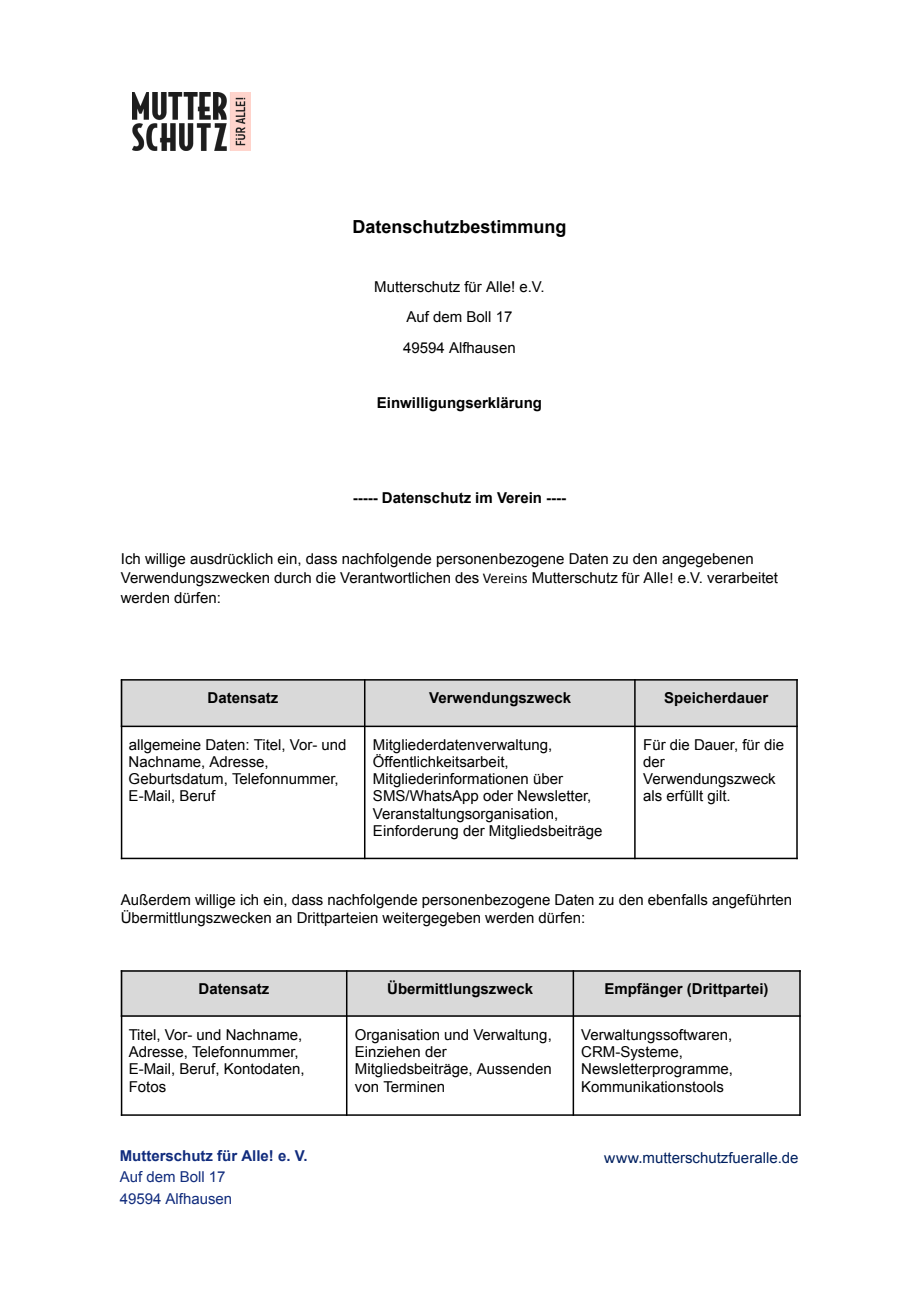
<style>
.page{position:relative;width:919px;height:1289px;background:#fff}
.page>*{position:absolute;margin:0;border:0;box-sizing:border-box;transform-origin:0 0}
.t1{font:700 18px "Arial";color:#000}
.t2{font:15px/17.2px "Arial";color:#000}
.t3{font:700 15px "Arial";color:#000}
.t4{font:15px "Arial";color:#002060}
.t5{font:15px/21.6px "Arial";color:#112c7d}
.t6{font:700 15px "Arial";color:#112c7d}
.s1{font-family:"Calibri"}
.s2{font-family:"Calibri";font-size:16.5px}
</style>
<div class="page">
<div style="left:121px;top:680px;width:244px;height:46px;background:#d9d9d9"></div>
<div style="left:365px;top:680px;width:270px;height:46px;background:#d9d9d9"></div>
<div style="left:635px;top:680px;width:162px;height:46px;background:#d9d9d9"></div>
<div style="left:121px;top:970px;width:226px;height:46px;background:#d9d9d9"></div>
<div style="left:347px;top:970px;width:226px;height:46px;background:#d9d9d9"></div>
<div style="left:573px;top:970px;width:226px;height:46px;background:#d9d9d9"></div>
<hr style="left:121px;top:679px;width:1px;height:180px;background:#000">
<hr style="left:364px;top:679px;width:1px;height:180px;background:#000">
<hr style="left:634px;top:679px;width:1px;height:180px;background:#000">
<hr style="left:796px;top:679px;width:1px;height:180px;background:#000">
<hr style="left:121px;top:679px;width:676px;height:1px;background:#000">
<hr style="left:121px;top:725px;width:676px;height:2px;background:#000">
<hr style="left:121px;top:857px;width:676px;height:2px;background:#000">
<hr style="left:121px;top:970px;width:1px;height:145px;background:#000">
<hr style="left:346px;top:970px;width:1px;height:145px;background:#000">
<hr style="left:572px;top:970px;width:2px;height:145px;background:#000">
<hr style="left:799px;top:970px;width:1px;height:145px;background:#000">
<hr style="left:121px;top:970px;width:679px;height:1px;background:#000">
<hr style="left:121px;top:1015px;width:679px;height:1px;background:#000">
<hr style="left:121px;top:1114px;width:679px;height:1px;background:#000">
<img style="left:132px;top:92px;width:118px;height:59px">
<p class="t1" style="left:352px;top:214px;width:216px">Datenschutzbestimmung</p>
<p class="t2" style="left:374px;top:271px;width:172px;line-height:30.6px;text-align:center">Mutterschutz für Alle! e.V.<br>Auf dem Boll 17<br>49594 Alfhausen</p>
<p class="t3" style="left:377px;top:392px;width:167px">Einwilligungserklärung</p>
<p class="t3" style="left:353px;top:487px;width:215px">----- Datenschutz im Verein ----</p>
<p class="t2" style="left:121px;top:549px;width:658px;line-height:19.2px">Ich willige ausdrücklich ein, dass nachfolgende personenbezogene Daten zu den angegebenen<br>Verwendungszwecken durch die Verantwortlichen des <span class="s1">Vereins</span> Mutterschutz für Alle<span class="s1">!</span> e.V. verarbeitet werden dürfen:</p>
<p class="t3" style="left:207px;top:688px;width:72px">Datensatz</p>
<p class="t3" style="left:429px;top:688px;width:143px">Verwendungszweck</p>
<p class="t3" style="left:664px;top:688px;width:106px">Speicherdauer</p>
<p class="t2" style="left:129px;top:735px;width:219px">allgemeine Daten: Titel, Vor- und<br>Nachname, Adresse,<br>Geburtsdatum, Telefonnummer,<br>E-Mail, Beruf</p>
<p class="t2" style="left:373px;top:735px;width:231px">Mitgliederdatenverwaltung,<br>Öffentlichkeitsarbeit,<br>Mitgliederinformationen über<br>SMS/WhatsApp oder Newsletter,<br>Veranstaltungsorganisation,<br>Einforderung der Mitgliedsbeiträge</p>
<p class="t2" style="left:643px;top:735px;width:142px">Für die Dauer, für die der<br>Verwendungszweck als erfüllt gilt.</p>
<p class="t2" style="left:121px;top:890px;width:673px;line-height:18.6px">Außerdem willige ich ein, dass nachfolgende personenbezogene Daten zu den ebenfalls angeführten<br>Übermittlungszwecken an Drittparteien weitergegeben werden dürfen:</p>
<p class="t3" style="left:198px;top:978px;width:72px">Datensatz</p>
<p class="t3" style="left:387px;top:978px;width:147px">Übermittlungszweck</p>
<p class="t3" style="left:604px;top:978px;width:166px">Empfänger (Drittpartei)</p>
<p class="t2" style="left:129px;top:1026px;width:177px">Titel, Vor- und Nachname,<br>Adresse, Telefonnummer,<br>E-Mail, Beruf, Kontodaten,<br>Fotos</p>
<p class="t2" style="left:355px;top:1026px;width:198px">Organisation und Verwaltung,<br>Einziehen der<br>Mitgliedsbeiträge, Aussenden von Terminen</p>
<p class="t2" style="left:581px;top:1026px;width:153px">Verwaltungssoftwaren,<br>CRM-Systeme,<br>Newsletterprogramme,<br>Kommunikationstools</p>
<p class="t6" style="left:120px;top:1145px;width:189px">Mutterschutz für Alle! e. V.</p>
<p class="t5" style="left:120px;top:1166px;width:114px">Auf dem Boll 17<br>49594 Alfhausen</p>
<p class="t4" style="left:604px;top:1147px;width:196px"><span class="s2">www.</span>mutterschutzfueralle.de</p>
</div>
